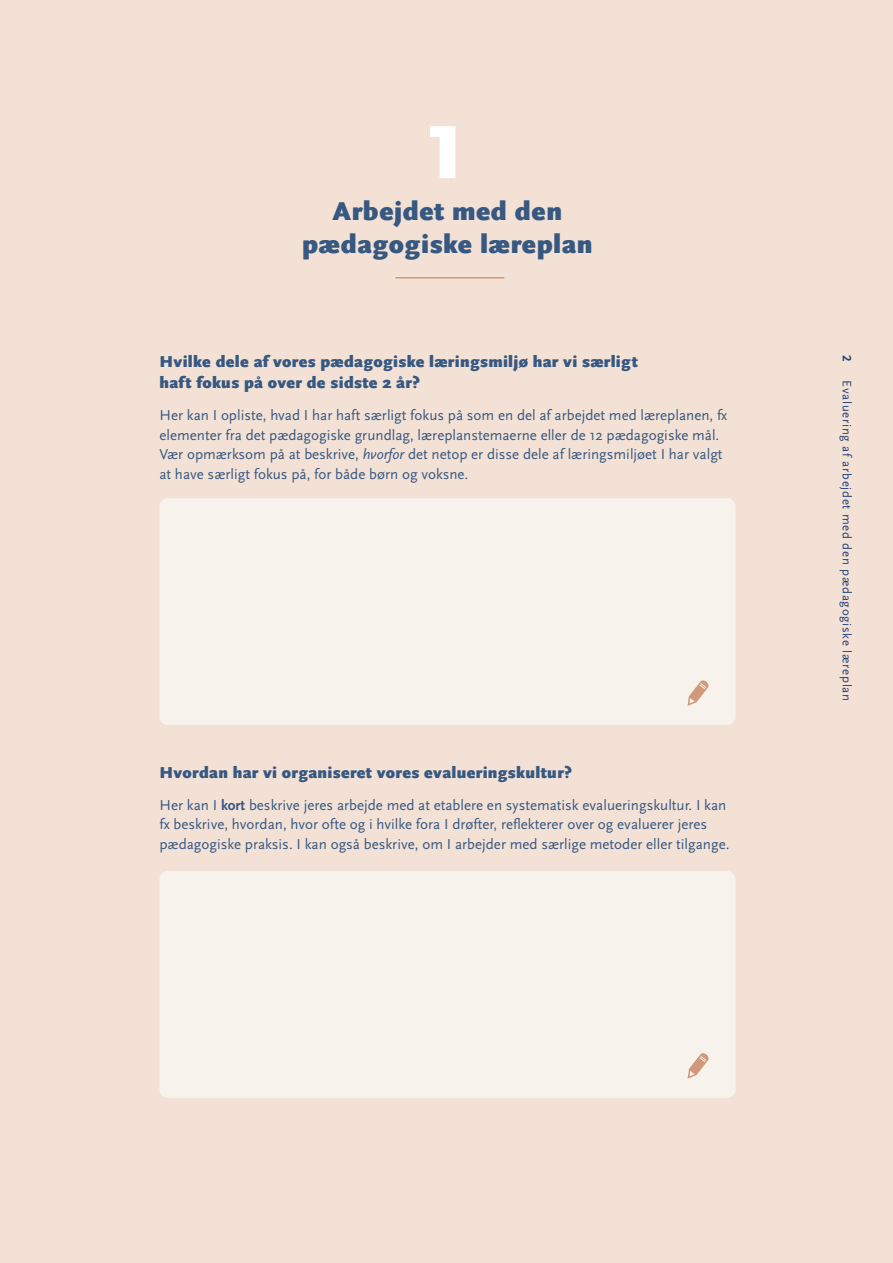
<style>
.page{position:relative;width:893px;height:1263px;background:#f3e1d5}
.page>*{position:absolute;margin:0;border:0;box-sizing:border-box;transform-origin:0 0}
.t1{font:900 78.75px "Scala Sans OT";color:#fff}
.t2{font:900 27px/33px "Scala Sans OT";letter-spacing:.02em;color:#365881;text-align:center}
.t3{font:900 16.5px/21px "Scala Sans OT";letter-spacing:.02em;color:#365881}
.t4{font:15px/19.5px "Scala Sans OT";color:#365881}
.t5{font:12.75px "Scala Sans OT";letter-spacing:.055em;color:#274276}
.t6{font:700 12.75px "Scala Sans OT";color:#274276}
.s1{font-style:italic}
.s2{font-weight:700}
</style>
<div class="page">
<div style="left:159px;top:498px;width:577px;height:227px;background:#f8f2ed;border-radius:9px"></div>
<div style="left:159px;top:871px;width:577px;height:227px;background:#f8f2ed;border-radius:9px"></div>
<svg style="left:687px;top:680px;width:22px;height:26px"></svg>
<svg style="left:687px;top:1053px;width:22px;height:26px"></svg>
<hr style="left:395px;top:277px;width:109px;height:2px;background:#d19879">
<h1 class="t1" style="left:426px;top:107px;width:39px">1</h1>
<h2 class="t2" style="left:302px;top:195px;width:292px">Arbejdet med den pædagogiske læreplan</h2>
<p class="t3" style="left:159px;top:351px;width:480px">Hvilke dele af vores pædagogiske læringsmiljø har vi særligt haft fokus på over de sidste 2 år?</p>
<p class="t4" style="left:159px;top:406px;width:569px">Her kan I opliste, hvad I har haft særligt fokus på som en del af arbejdet med læreplanen, fx elementer fra det pædagogiske grundlag, læreplanstemaerne eller de 12 pædagogiske mål.<br>Vær opmærksom på at beskrive, <span class="s1">hvorfor</span> det netop er disse dele af læringsmiljøet I har valgt at have særligt fokus på, for både børn og voksne.</p>
<p class="t3" style="left:159px;top:762px;width:414px">Hvordan har vi organiseret vores evalueringskultur?</p>
<p class="t4" style="left:159px;top:795px;width:571px">Her kan I <span class="s2">kort</span> beskrive jeres arbejde med at etablere en systematisk evalueringskultur. I kan fx beskrive, hvordan, hvor ofte og i hvilke fora I drøfter, reflekterer over og evaluerer jeres pædagogiske praksis. I kan også beskrive, om I arbejder med særlige metoder eller tilgange.</p>
<p class="t6" style="left:854px;top:355px;width:8px;rotate:90deg">2</p>
<p class="t5" style="left:854px;top:380px;width:322px;rotate:90deg">Evaluering af arbejdet med den pædagogiske læreplan</p>
</div>
